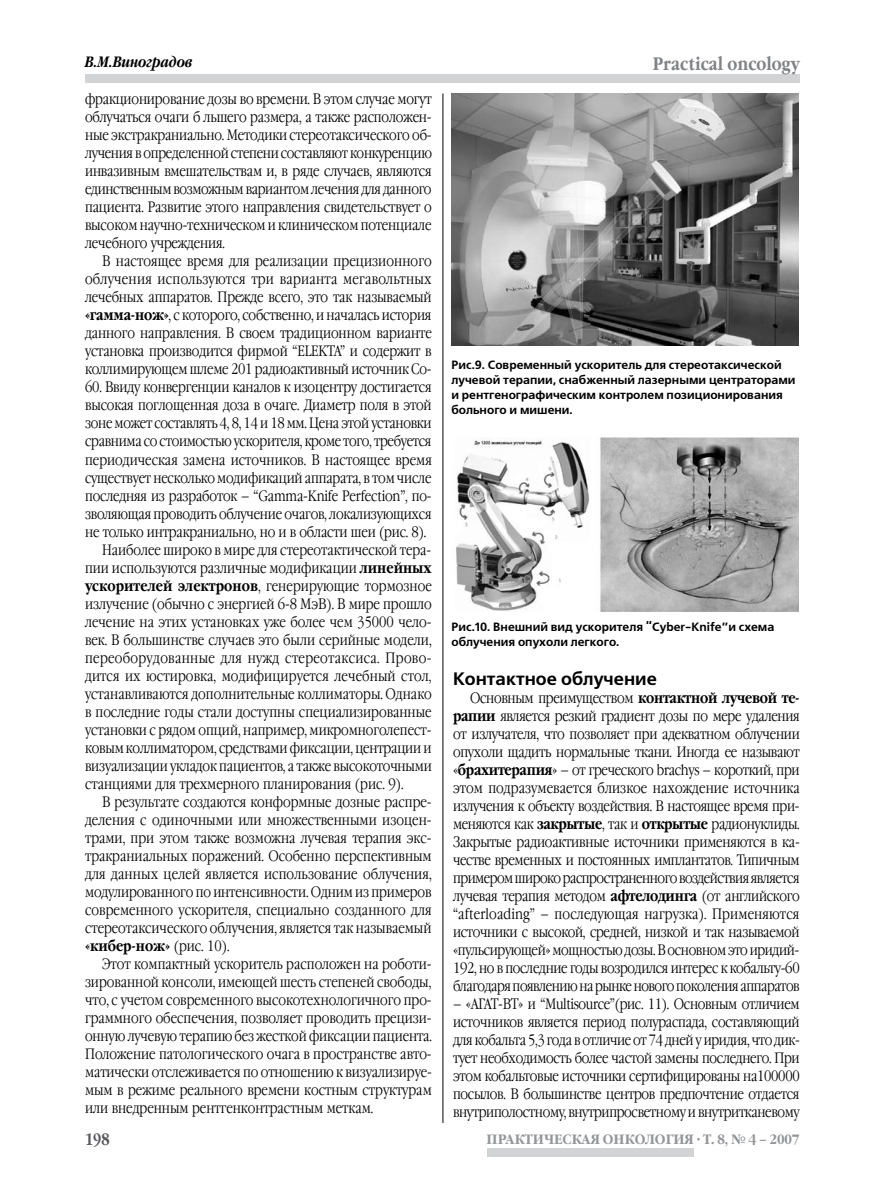
<style>
.page{position:relative;width:872px;height:1191px;background:#fff}
.page>*{position:absolute;margin:0;border:0;box-sizing:border-box;transform-origin:0 0}
.t1{font:700 18px "Free Set C";color:#000}
.t2{font:700 18px "Garamond Narrow C";color:#808285}
.t3{font:700 16.5px "Garamond Narrow C";color:#58595b}
.t4{font:300 15px/18px "Garamond Narrow C";color:#000;text-align:justify}
.t5{font:300 15px "Garamond Narrow C";letter-spacing:-.02em;color:#000}
.t6{font:300 15px "Garamond Narrow C";letter-spacing:.02em;color:#000}
.t7{font:700 15px "Garamond Narrow C";color:#000}
.t8{font:italic 700 15px "Garamond Narrow C";color:#000}
.t9{font:700 13.5px "Garamond C";color:#939598;scale:.9 1}
.t10{font:700 12px/15px "Free Set C";color:#000}
.s1{font-weight:700}
.s2{font-weight:300}
</style>
<div class="page">
<div style="left:85px;top:74px;width:714px;height:9px;background:#d1d3d4"></div>
<div style="left:487px;top:1148px;width:206px;height:8px;background:#d1d3d4"></div>
<hr style="left:442px;top:94px;width:1px;height:1029px;background:#000">
<img style="left:451px;top:94px;width:347px;height:252px">
<img style="left:456px;top:437px;width:342px;height:175px">
<p class="t8" style="left:85px;top:54px;width:109px">В.М.Виноградов</p>
<p class="t4" style="left:85px;top:91px;width:348px">фракционирование дозы во времени. В этом случае могут облучаться очаги бóльшего размера, а также расположен&shy;ные экстракраниально. Методики стереотаксического об&shy;лучения в определенной степени составляют конкуренцию инвазивным вмешательствам и, в ряде случаев, являются единственным возможным вариантом лечения для данного пациента. Развитие этого направления свидетельствует о высоком научно-техническом и клиническом потенциале лечебного учреждения.</p>
<p class="t4" style="left:85px;top:253px;width:348px;text-indent:17px">В настоящее время для реализации прецизионного облучения используются три варианта мегавольтных лечебных аппаратов. Прежде всего, это так называемый <span class="s1">«гамма-нож»</span>, с которого, собственно, и началась история данного направления. В своем традиционном варианте установка производится фирмой “ELEKTA” и содержит в коллимирующем шлеме 201 радиоактивный источник Co-</p>
<p class="t4" style="left:85px;top:379px;width:348px">60. Ввиду конвергенции каналов к изоцентру достигается</p>
<p class="t4" style="left:85px;top:397px;width:348px">высокая поглощенная доза в очаге. Диаметр поля в этой</p>
<p class="t4" style="left:85px;top:415px;width:348px">зоне может составлять 4, 8, 14 и 18 мм. Цена этой установки</p>
<p class="t5" style="left:85px;top:433px;width:348px">сравнима со стоимостью ускорителя, кроме того, требуется</p>
<p class="t4" style="left:85px;top:451px;width:348px">периодическая замена источников. В настоящее время</p>
<p class="t4" style="left:85px;top:469px;width:348px">существует несколько модификаций аппарата, в том числе</p>
<p class="t4" style="left:85px;top:487px;width:348px">последняя из разработок – “Gamma-Knife Perfection”, по-</p>
<p class="t4" style="left:85px;top:505px;width:348px">зволяющая проводить облучение очагов, локализующихся</p>
<p class="t4" style="left:85px;top:523px;width:343px">не только интракраниально, но и в области шеи (рис. 8).</p>
<p class="t4" style="left:102px;top:541px;width:331px">Наиболее широко в мире для стереотактической тера-</p>
<p class="t4" style="left:85px;top:559px;width:348px">пии используются различные модификации <span class="s1">линейных</span></p>
<p class="t4" style="left:85px;top:577px;width:348px"><span class="s1">ускорителей электронов</span>, генерирующие тормозное</p>
<p class="t4" style="left:85px;top:595px;width:348px">излучение (обычно с энергией 6-8 МэВ). В мире прошло</p>
<p class="t4" style="left:85px;top:613px;width:348px">лечение на этих установках уже более чем 35000 чело-</p>
<p class="t4" style="left:85px;top:631px;width:348px">век. В большинстве случаев это были серийные модели,</p>
<p class="t6" style="left:85px;top:649px;width:348px">переоборудованные для нужд стереотаксиса. Прово-</p>
<p class="t4" style="left:85px;top:667px;width:348px">дится их юстировка, модифицируется лечебный стол,</p>
<p class="t4" style="left:85px;top:685px;width:348px">устанавливаются дополнительные коллиматоры. Однако</p>
<p class="t4" style="left:85px;top:703px;width:348px">в последние годы стали доступны специализированные</p>
<p class="t4" style="left:85px;top:721px;width:348px">установки с рядом опций, например, микромноголепест-</p>
<p class="t4" style="left:85px;top:739px;width:348px">ковым коллиматором, средствами фиксации, центрации и</p>
<p class="t4" style="left:85px;top:757px;width:348px">визуализации укладок пациентов, а также высокоточными</p>
<p class="t4" style="left:85px;top:775px;width:320px">станциями для трехмерного планирования (рис. 9).</p>
<p class="t4" style="left:102px;top:793px;width:331px">В результате создаются конформные дозные распре-</p>
<p class="t4" style="left:85px;top:811px;width:348px">деления с одиночными или множественными изоцен-</p>
<p class="t4" style="left:85px;top:829px;width:348px">трами, при этом также возможна лучевая терапия экс-</p>
<p class="t4" style="left:85px;top:847px;width:348px">тракраниальных поражений. Особенно перспективным</p>
<p class="t4" style="left:85px;top:865px;width:348px">для данных целей является использование облучения,</p>
<p class="t4" style="left:85px;top:883px;width:348px">модулированного по интенсивности. Одним из примеров</p>
<p class="t4" style="left:85px;top:901px;width:348px">современного ускорителя, специально созданного для</p>
<p class="t4" style="left:85px;top:919px;width:348px">стереотаксического облучения, является так называемый</p>
<p class="t7" style="left:85px;top:937px;width:146px">«кибер-нож» <span class="s2">(рис. 10).</span></p>
<p class="t4" style="left:102px;top:955px;width:331px">Этот компактный ускоритель расположен на роботи-</p>
<p class="t4" style="left:85px;top:973px;width:348px">зированной консоли, имеющей шесть степеней свободы,</p>
<p class="t4" style="left:85px;top:991px;width:348px">что, с учетом современного высокотехнологичного про-</p>
<p class="t4" style="left:85px;top:1009px;width:348px">граммного обеспечения, позволяет проводить прецизи-</p>
<p class="t4" style="left:85px;top:1027px;width:348px">онную лучевую терапию без жесткой фиксации пациента.</p>
<p class="t4" style="left:85px;top:1045px;width:348px">Положение патологического очага в пространстве авто-</p>
<p class="t4" style="left:85px;top:1063px;width:348px">матически отслеживается по отношению к визуализируе-</p>
<p class="t4" style="left:85px;top:1081px;width:348px">мым в режиме реального времени костным структурам</p>
<p class="t4" style="left:85px;top:1099px;width:290px">или внедренным рентгенконтрастным меткам.</p>
<p class="t2" style="left:653px;top:53px;width:148px">Practical oncology</p>
<p class="t10" style="left:451px;top:357px;width:345px">Рис.9. Современный ускоритель для стереотаксической лучевой терапии, снабженный лазерными центраторами и рентгенографическим контролем позиционирования больного и мишени.</p>
<p class="t10" style="left:451px;top:620px;width:324px">Рис.10. Внешний вид ускорителя “Cyber-Knife”и схема облучения опухоли легкого.</p>
<p class="t1" style="left:453px;top:668px;width:205px">Контактное облучение</p>
<p class="t4" style="left:453px;top:689px;width:348px;text-indent:17px">Основным преимуществом <span class="s1">контактной лучевой те&shy;рапии</span> является резкий градиент дозы по мере удаления от излучателя, что позволяет при адекватном облучении опухоли щадить нормальные ткани. Иногда ее называют «<span class="s1">брахитерапия</span>» – от греческого brachys – короткий, при этом подразумевается близкое нахождение источника излучения к объекту воздействия. В настоящее время при&shy;меняются как <span class="s1">закрытые</span>, так и <span class="s1">открытые</span> радионуклиды.<br>Закрытые радиоактивные источники применяются в ка&shy;честве временных и постоянных имплантатов. Типичным примером широко распространенного воздействия является лучевая терапия методом <span class="s1">афтелодинга</span> (от английского “afterloading” – последующая нагрузка). Применяются источники с высокой, средней, низкой и так называемой «пульсирующей» мощностью дозы. В основном это иридий-192, но в последние годы возродился интерес к кобальту-60 благодаря появлению на рынке нового поколения аппаратов</p>
<p class="t4" style="left:453px;top:995px;width:348px">– «АГАТ-ВТ» и “Multisource”(рис. 11). Основным отличием источников является период полураспада, составляющий для кобальта 5,3 года в отличие от 74 дней у иридия, что дик&shy;тует необходимость более частой замены последнего. При этом кобальтовые источники сертифицированы на100000 посылов. В большинстве центров предпочтение отдается внутриполостному, внутрипросветному и внутритканевому</p>
<p class="t3" style="left:85px;top:1130px;width:26px">198</p>
<p class="t9" style="left:486px;top:1132px;width:349px">ПРАКТИЧЕСКАЯ ОНКОЛОГИЯ · Т. 8, № 4 – 2007</p>
</div>
